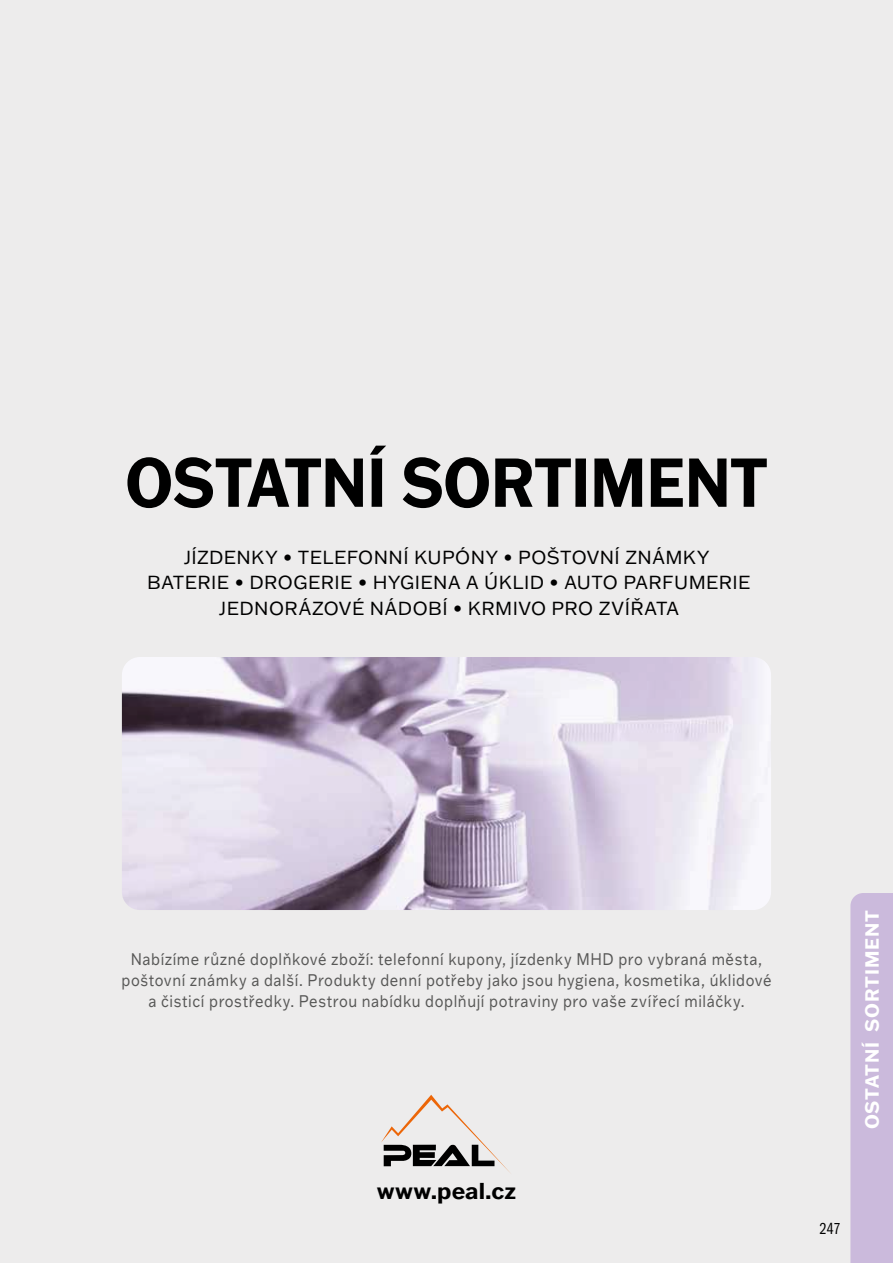
<style>
.page{position:relative;width:893px;height:1263px;background:#edecec}
.page>*{position:absolute;margin:0;border:0;box-sizing:border-box;transform-origin:0 0}
.t1{font:700 67.5px "Franklin Gothic ATF";letter-spacing:-.01em;color:#000;scale:.9 1}
.t2{font:700 22.5px "Franklin Gothic ATF";color:#000}
.t3{font:700 18.75px "Franklin Gothic ATF";letter-spacing:.05em;color:#fff}
.t4{font:18.45px/25.5px "Franklin Gothic ATF";letter-spacing:.025em;color:#000;text-align:center}
.t5{font:16.5px/21px "Franklin Gothic ATF";letter-spacing:.04em;color:#575756;text-align:center;scale:.88 1}
.t6{font:16.5px "Franklin Gothic URW Com Boo";color:#000}
</style>
<div class="page">
<div style="left:850px;top:893px;width:43px;height:370px;background:#cbbadc"></div>
<img style="left:122px;top:657px;width:649px;height:253px">
<svg style="left:381px;top:1095px;width:129px;height:78px"></svg>
<h1 class="t1" style="left:125px;top:437px;width:716px">OSTATNÍ SORTIMENT</h1>
<p class="t4" style="left:147px;top:544px;width:605px">JÍZDENKY • TELEFONNÍ KUPÓNY • POŠTOVNÍ ZNÁMKY<br>BATERIE • DROGERIE • HYGIENA A ÚKLID • AUTO PARFUMERIE<br>JEDNORÁZOVÉ NÁDOBÍ • KRMIVO PRO ZVÍŘATA</p>
<p class="t5" style="left:121px;top:948px;width:740px">Nabízíme různé doplňkové zboží: telefonní kupony, jízdenky MHD pro vybraná města, poštovní známky a další. Produkty denní potřeby jako jsou hygiena, kosmetika, úklidové a čisticí prostředky. Pestrou nabídku doplňují potraviny pro vaše zvířecí miláčky.</p>
<h2 class="t2" style="left:377px;top:1176px;width:141px">www.peal.cz</h2>
<p class="t3" style="left:859px;top:1129px;width:221px;rotate:-90deg">OSTATNÍ SORTIMENT</p>
<p class="t6" style="left:819px;top:1218px;width:23px">247</p>
</div>
